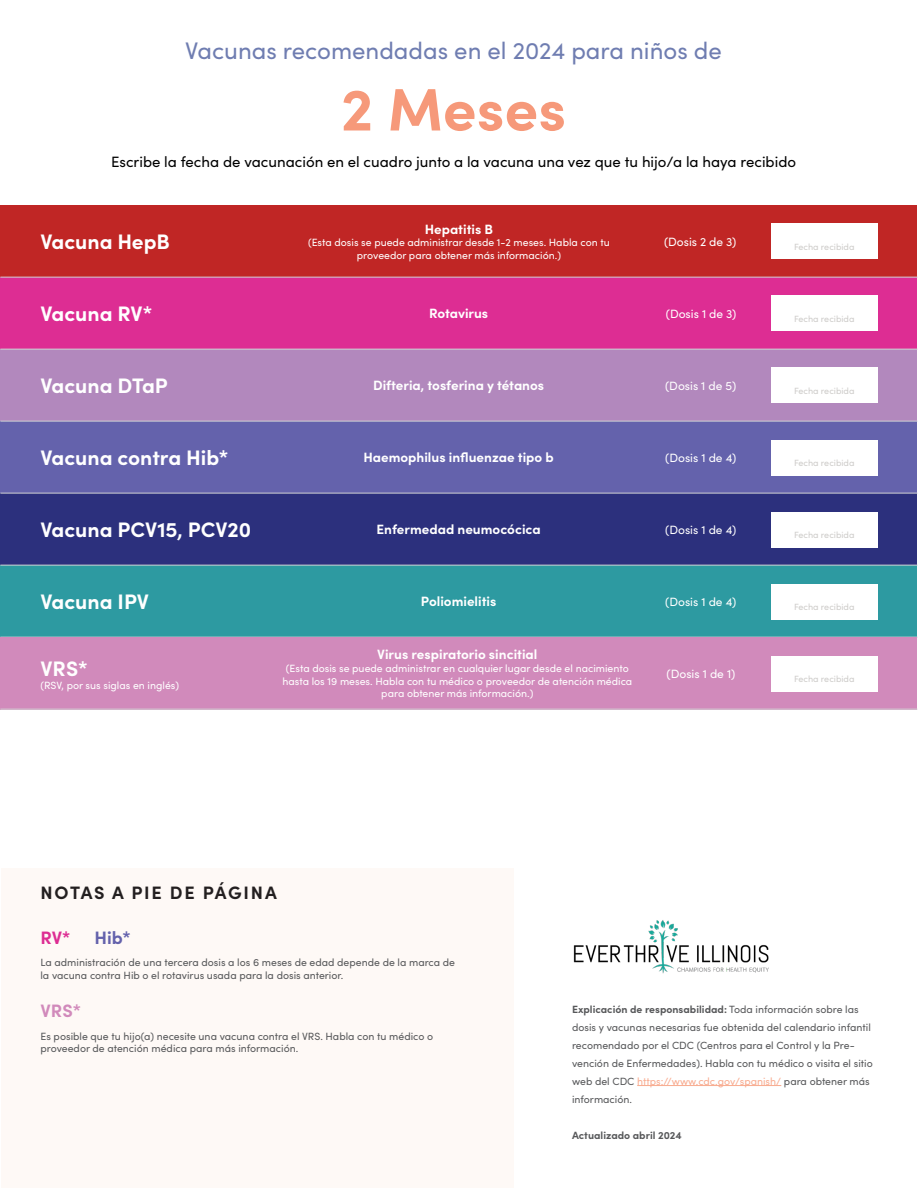
<style>
.page{position:relative;width:918px;height:1188px;background:#fff}
.page>*{position:absolute;margin:0;border:0;box-sizing:border-box;transform-origin:0 0}
.t1{font:700 60px "Sofia Pro";color:#f6997a}
.t2{font:24px "Sofia Pro";color:#6f7db1}
.t3{font:700 21px "Sofia Pro";color:#fff}
.t4{font:700 18px "Sofia Pro";letter-spacing:.1em;color:#231f20}
.t5{font:700 18px "Sofia Pro";color:#6462ac}
.t6{font:700 18px "Sofia Pro";color:#d18abb}
.t7{font:700 18px "Sofia Pro";color:#dd2d93}
.t8{font:15px "Sofia Pro";color:#000}
.t9{font:700 13.5px "Sofia Pro";color:#fff}
.t10{font:12px "Sofia Pro";color:#fff}
.t11{font:10.5px/18px "Sofia Pro";color:#57585a}
.t12{font:10.5px/12.6px "Sofia Pro";color:#fff;text-align:center}
.t13{font:700 10.5px "Sofia Pro";color:#57585a}
.t14{font:9px "Sofia Pro";color:#ceccca}
.s1{font-weight:700}
.s2{color:#f8ab8f}
</style>
<div class="page">
<div style="left:1px;top:869px;width:512px;height:319px;background:#fef9f6"></div>
<div style="left:0;top:205px;width:917px;height:73px;background:#c02625"></div>
<div style="left:0;top:278px;width:917px;height:72px;background:#dd2d93"></div>
<div style="left:0;top:350px;width:917px;height:72px;background:#b288bd"></div>
<div style="left:0;top:421px;width:917px;height:73px;background:#6462ac"></div>
<div style="left:0;top:494px;width:917px;height:72px;background:#2c307d"></div>
<div style="left:0;top:566px;width:917px;height:72px;background:#2d9aa1"></div>
<img style="left:573px;top:920px;width:196px;height:54px">
<hr style="left:637px;top:1085px;width:144px;height:1px;background:#f8ab8f">
<div style="left:771px;top:224px;width:106px;height:35px;background:#fff"></div>
<div style="left:771px;top:296px;width:106px;height:35px;background:#fff"></div>
<div style="left:771px;top:368px;width:106px;height:35px;background:#fff"></div>
<div style="left:771px;top:440px;width:106px;height:35px;background:#fff"></div>
<div style="left:771px;top:512px;width:106px;height:35px;background:#fff"></div>
<div style="left:771px;top:584px;width:106px;height:35px;background:#fff"></div>
<hr style="left:0;top:277px;width:917px;height:1px;background:#d1d2d4">
<hr style="left:0;top:349px;width:917px;height:1px;background:#d1d2d4">
<hr style="left:0;top:421px;width:917px;height:1px;background:#d1d2d4">
<hr style="left:0;top:493px;width:917px;height:1px;background:#d1d2d4">
<hr style="left:0;top:565px;width:917px;height:1px;background:#d1d2d4">
<div style="left:0;top:637px;width:917px;height:73px;background:#d18abb"></div>
<div style="left:771px;top:656px;width:106px;height:35px;background:#fff"></div>
<hr style="left:0;top:709px;width:917px;height:1px;background:#d1d2d4">
<p class="t2" style="left:185px;top:33px;width:538px">Vacunas recomendadas en el 2024 para niños de</p>
<p class="t1" style="left:341px;top:63px;width:227px">2 Meses</p>
<p class="t8" style="left:111px;top:150px;width:687px">Escribe la fecha de vacunación en el cuadro junto a la vacuna una vez que tu hijo/a la haya recibido</p>
<p class="t3" style="left:40px;top:226px;width:131px">Vacuna HepB</p>
<p class="t9" style="left:425px;top:219px;width:70px">Hepatitis B</p>
<p class="t12" style="left:308px;top:236px;width:303px">(Esta dosis se puede administrar desde 1-2 meses. Habla con tu proveedor para obtener más información.)</p>
<p class="t10" style="left:664px;top:233px;width:74px">(Dosis 2 de 3)</p>
<p class="t14" style="left:794px;top:241px;width:62px">Fecha recibida</p>
<p class="t3" style="left:40px;top:298px;width:113px">Vacuna RV*</p>
<p class="t9" style="left:429px;top:303px;width:61px">Rotavirus</p>
<p class="t10" style="left:666px;top:305px;width:72px">(Dosis 1 de 3)</p>
<p class="t14" style="left:794px;top:313px;width:62px">Fecha recibida</p>
<p class="t3" style="left:40px;top:370px;width:129px">Vacuna DTaP</p>
<p class="t9" style="left:373px;top:375px;width:173px">Difteria, tosferina y tétanos</p>
<p class="t10" style="left:665px;top:377px;width:73px">(Dosis 1 de 5)</p>
<p class="t14" style="left:794px;top:385px;width:62px">Fecha recibida</p>
<p class="t3" style="left:40px;top:442px;width:189px">Vacuna contra Hib*</p>
<p class="t9" style="left:364px;top:447px;width:192px">Haemophilus influenzae tipo b</p>
<p class="t10" style="left:665px;top:449px;width:73px">(Dosis 1 de 4)</p>
<p class="t14" style="left:794px;top:457px;width:62px">Fecha recibida</p>
<p class="t3" style="left:40px;top:513px;width:212px">Vacuna PCV15, PCV20</p>
<p class="t9" style="left:377px;top:519px;width:166px">Enfermedad neumocócica</p>
<p class="t10" style="left:665px;top:521px;width:73px">(Dosis 1 de 4)</p>
<p class="t14" style="left:794px;top:529px;width:62px">Fecha recibida</p>
<p class="t3" style="left:40px;top:586px;width:110px">Vacuna IPV</p>
<p class="t9" style="left:421px;top:591px;width:77px">Poliomielitis</p>
<p class="t10" style="left:665px;top:593px;width:73px">(Dosis 1 de 4)</p>
<p class="t14" style="left:794px;top:601px;width:62px">Fecha recibida</p>
<p class="t3" style="left:40px;top:652px;width:49px">VRS*</p>
<p class="t12" style="left:40px;top:678px;width:140px">(RSV, por sus siglas en inglés)</p>
<p class="t9" style="left:377px;top:644px;width:162px">Virus respiratorio sincitial</p>
<p class="t12" style="left:282px;top:661px;width:351px">(Esta dosis se puede administrar en cualquier lugar desde el nacimiento hasta los 19 meses. Habla con tu médico o proveedor de atención médica para obtener más información.)</p>
<p class="t10" style="left:667px;top:665px;width:70px">(Dosis 1 de 1)</p>
<p class="t14" style="left:794px;top:673px;width:62px">Fecha recibida</p>
<p class="t4" style="left:40px;top:879px;width:238px">NOTAS A PIE DE PÁGINA</p>
<p class="t7" style="left:40px;top:923px;width:31px">RV*</p>
<p class="t5" style="left:94px;top:923px;width:38px">Hib*</p>
<p class="t11" style="left:40px;top:956px;width:416px;line-height:12.6px">La administración de una tercera dosis a los 6 meses de edad depende de la marca de la vacuna contra Hib o el rotavirus usada para la dosis anterior.</p>
<p class="t6" style="left:40px;top:997px;width:42px">VRS*</p>
<p class="t11" style="left:40px;top:1029px;width:394px;line-height:12.6px">Es posible que tu hijo(a) necesite una vacuna contra el VRS. Habla con tu médico o proveedor de atención médica para más información.</p>
<p class="t11" style="left:572px;top:999px;width:302px"><span class="s1">Explicación de responsabilidad:</span> Toda información sobre las dosis y vacunas necesarias fue obtenida del calendario infantil recomendado por el CDC (Centros para el Control y la Pre&shy;vención de Enfermedades). Habla con tu médico o visita el sitio web del CDC <span class="s2">https://www.cdc.gov/spanish/</span> para obtener más información.</p>
<p class="t13" style="left:572px;top:1127px;width:111px">Actualizado abril 2024</p>
</div>
